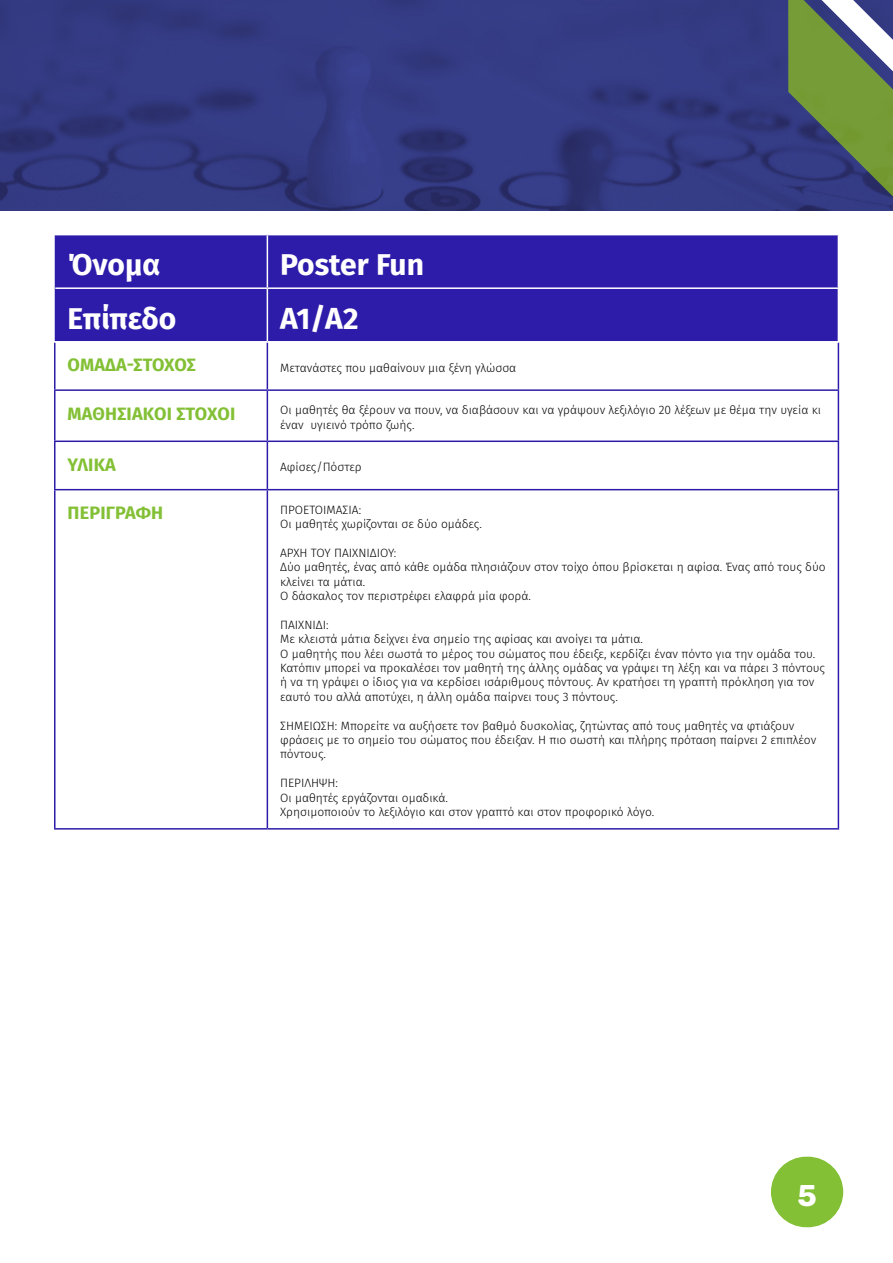
<style>
.page{position:relative;width:893px;height:1263px;background:#fff}
.page>*{position:absolute;margin:0;border:0;box-sizing:border-box;transform-origin:0 0}
.t1{font:700 30px "Fira Sans";color:#fff}
.t2{font:700 30px "Rubik";color:#fff}
.t3{font:700 18px "Fira Sans";letter-spacing:.01em;color:#83c035}
.t4{font:300 12px/14.4px "Fira Sans";color:#000}
</style>
<div class="page">
<div style="left:771px;top:1157px;width:72px;height:70px;background:#83c035;border-radius:35px"></div>
<img style="left:0;top:0;width:788px;height:210px">
<svg style="left:788px;top:0;width:105px;height:211px;background:#627864"></svg>
<div style="left:55px;top:235px;width:783px;height:106px;background:#2d1ca9"></div>
<hr style="left:55px;top:287px;width:212px;height:2px;background:#fff">
<hr style="left:267px;top:287px;width:572px;height:2px;background:#fff">
<hr style="left:54px;top:389px;width:213px;height:2px;background:#2d1ca9">
<hr style="left:267px;top:389px;width:572px;height:2px;background:#2d1ca9">
<hr style="left:54px;top:440px;width:213px;height:2px;background:#2d1ca9">
<hr style="left:267px;top:440px;width:572px;height:2px;background:#2d1ca9">
<hr style="left:54px;top:489px;width:213px;height:1px;background:#2d1ca9">
<hr style="left:267px;top:489px;width:572px;height:1px;background:#2d1ca9">
<hr style="left:54px;top:828px;width:213px;height:1px;background:#2d1ca9">
<hr style="left:267px;top:828px;width:572px;height:1px;background:#2d1ca9">
<hr style="left:838px;top:342px;width:1px;height:47px;background:#2d1ca9">
<hr style="left:838px;top:391px;width:1px;height:49px;background:#2d1ca9">
<hr style="left:838px;top:442px;width:1px;height:47px;background:#2d1ca9">
<hr style="left:838px;top:490px;width:1px;height:338px;background:#2d1ca9">
<hr style="left:267px;top:235px;width:1px;height:52px;background:#fff">
<hr style="left:267px;top:289px;width:1px;height:52px;background:#fff">
<hr style="left:54px;top:342px;width:2px;height:47px;background:#2d1ca9">
<hr style="left:267px;top:342px;width:1px;height:47px;background:#2d1ca9">
<hr style="left:54px;top:391px;width:2px;height:49px;background:#2d1ca9">
<hr style="left:267px;top:391px;width:1px;height:49px;background:#2d1ca9">
<hr style="left:54px;top:442px;width:2px;height:47px;background:#2d1ca9">
<hr style="left:267px;top:442px;width:1px;height:47px;background:#2d1ca9">
<hr style="left:54px;top:490px;width:2px;height:338px;background:#2d1ca9">
<hr style="left:267px;top:490px;width:1px;height:338px;background:#2d1ca9">
<h1 class="t1" style="left:68px;top:240px;width:95px">Όνομα</h1>
<h1 class="t1" style="left:280px;top:240px;width:145px">Poster Fun</h1>
<h1 class="t1" style="left:68px;top:293px;width:110px">Επίπεδο</h1>
<h1 class="t1" style="left:280px;top:293px;width:80px">A1/A2</h1>
<h2 class="t3" style="left:68px;top:350px;width:130px">ΟΜΆΔΑ-ΣΤΌΧΟΣ</h2>
<p class="t4" style="left:280px;top:360px;width:238px">Μετανάστες που μαθαίνουν μια ξένη γλώσσα</p>
<h2 class="t3" style="left:68px;top:398px;width:169px">ΜΑΘΗΣΙΑΚΟΊ ΣΤΌΧΟΙ</h2>
<p class="t4" style="left:280px;top:403px;width:542px">Οι μαθητές θα ξέρουν να πουν, να διαβάσουν και να γράψουν λεξιλόγιο 20 λέξεων με θέμα την υγεία κι έναν υγιεινό τρόπο ζωής.</p>
<h2 class="t3" style="left:68px;top:449px;width:50px">ΥΛΙΚΆ</h2>
<p class="t4" style="left:280px;top:460px;width:83px">Αφίσες/Πόστερ</p>
<h2 class="t3" style="left:68px;top:498px;width:95px">ΠΕΡΙΓΡΑΦΉ</h2>
<p class="t4" style="left:280px;top:502px;width:203px">ΠΡΟΕΤΟΙΜΑΣΙΑ:<br>Οι μαθητές χωρίζονται σε δύο ομάδες.</p>
<p class="t4" style="left:280px;top:545px;width:547px">ΑΡΧΗ ΤΟΥ ΠΑΙΧΝΙΔΙΟΥ:<br>Δύο μαθητές, ένας από κάθε ομάδα πλησιάζουν στον τοίχο όπου βρίσκεται η αφίσα. Ένας από τους δύο κλείνει τα μάτια.<br>Ο δάσκαλος τον περιστρέφει ελαφρά μία φορά.</p>
<p class="t4" style="left:280px;top:617px;width:546px">ΠΑΙΧΝΙΔΙ:<br>Με κλειστά μάτια δείχνει ένα σημείο της αφίσας και ανοίγει τα μάτια.<br>Ο μαθητής που λέει σωστά το μέρος του σώματος που έδειξε, κερδίζει έναν πόντο για την ομάδα του.<br>Κατόπιν μπορεί να προκαλέσει τον μαθητή της άλλης ομάδας να γράψει τη λέξη και να πάρει 3 πόντους ή να τη γράψει ο ίδιος για να κερδίσει ισάριθμους πόντους. Αν κρατήσει τη γραπτή πρόκληση για τον εαυτό του αλλά αποτύχει, η άλλη ομάδα παίρνει τους 3 πόντους.</p>
<p class="t4" style="left:280px;top:718px;width:538px">ΣΗΜΕΙΩΣΗ: Μπορείτε να αυξήσετε τον βαθμό δυσκολίας, ζητώντας από τους μαθητές να φτιάξουν φράσεις με το σημείο του σώματος που έδειξαν. Η πιο σωστή και πλήρης πρόταση παίρνει 2 επιπλέον πόντους.</p>
<p class="t4" style="left:280px;top:776px;width:376px">ΠΕΡΙΛΗΨΗ:<br>Οι μαθητές εργάζονται ομαδικά.<br>Χρησιμοποιούν το λεξιλόγιο και στον γραπτό και στον προφορικό λόγο.</p>
<h1 class="t2" style="left:797px;top:1179px;width:21px">5</h1>
</div>
